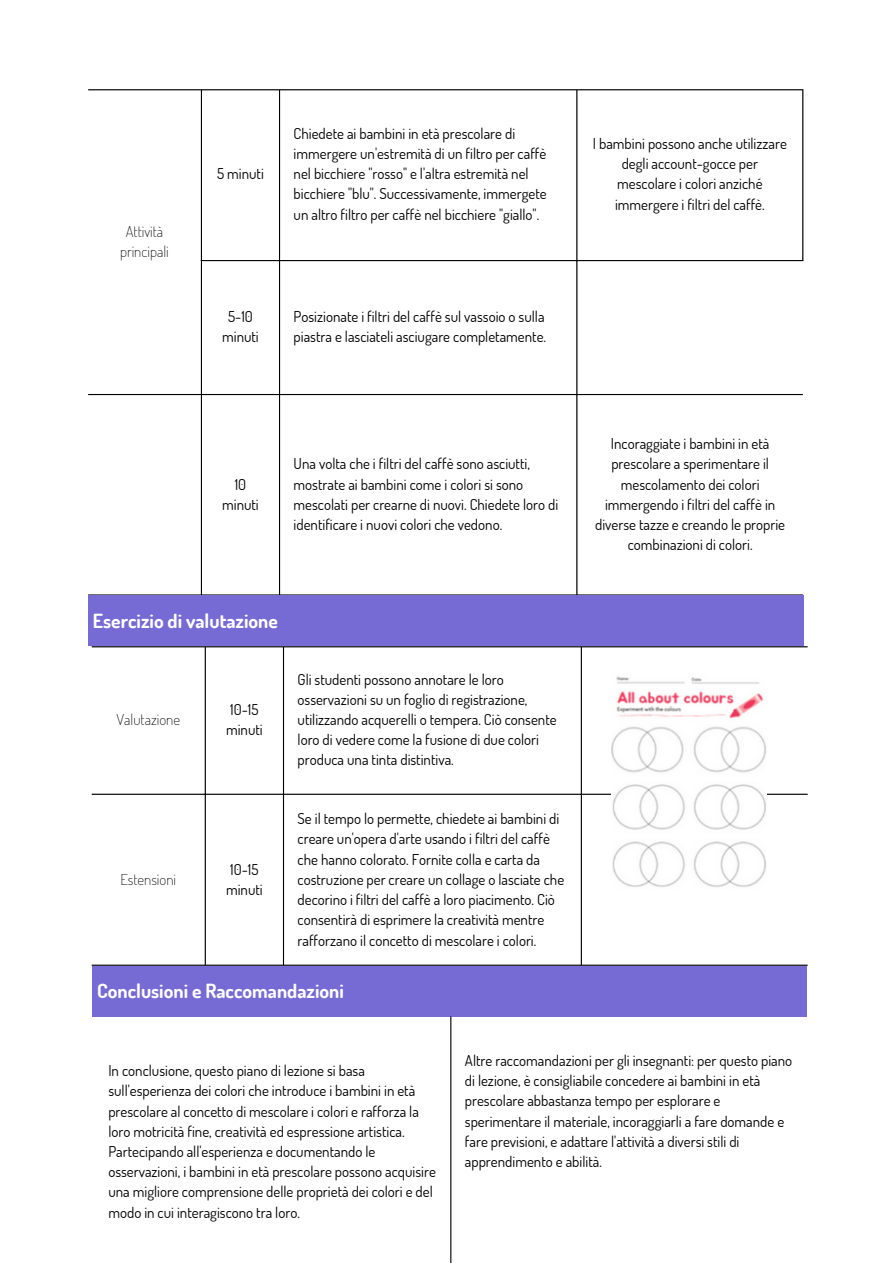
<style>
.page{position:relative;width:893px;height:1264px;background:#fff}
.page>*{position:absolute;margin:0;border:0;box-sizing:border-box;transform-origin:0 0}
.t1{font:700 19.5px "Dosis";color:#fff}
.t2{font:15px/20.2px "Dosis";color:#000}
.t3{font:200 15px/20.2px "Dosis";color:#000;text-align:center}
</style>
<div class="page">
<hr style="left:201px;top:90px;width:1px;height:504px;background:#000">
<hr style="left:279px;top:90px;width:1px;height:504px;background:#000">
<hr style="left:576px;top:90px;width:1px;height:504px;background:#000">
<hr style="left:802px;top:90px;width:1px;height:170px;background:#000">
<hr style="left:88px;top:89px;width:715px;height:1px;background:#000">
<hr style="left:201px;top:260px;width:602px;height:1px;background:#000">
<hr style="left:88px;top:394px;width:714px;height:1px;background:#000">
<hr style="left:88px;top:594px;width:714px;height:1px;background:#000">
<div style="left:88px;top:595px;width:716px;height:51px;background:#766ad4"></div>
<hr style="left:205px;top:647px;width:1px;height:317px;background:#000">
<hr style="left:283px;top:647px;width:1px;height:317px;background:#000">
<hr style="left:580px;top:647px;width:2px;height:317px;background:#000">
<hr style="left:92px;top:646px;width:715px;height:1px;background:#000">
<hr style="left:92px;top:793px;width:715px;height:1px;background:#000">
<hr style="left:92px;top:964px;width:715px;height:1px;background:#000">
<div style="left:93px;top:965px;width:713px;height:51px;background:#766ad4"></div>
<hr style="left:450px;top:1016px;width:1px;height:246px;background:#000">
<img style="left:612px;top:676px;width:154px;height:211px">
<p class="t3" style="left:120px;top:220px;width:50px">Attività principali</p>
<p class="t2" style="left:217px;top:163px;width:48px">5 minuti</p>
<p class="t2" style="left:293px;top:123px;width:254px">Chiedete ai bambini in età prescolare di immergere un'estremità di un filtro per caffè nel bicchiere "rosso" e l'altra estremità nel bicchiere "blu". Successivamente, immergete un altro filtro per caffè nel bicchiere "giallo".</p>
<p class="t2" style="left:592px;top:133px;width:195px;text-align:center">I bambini possono anche utilizzare degli account-gocce per mescolare i colori anziché immergere i filtri del caffè.</p>
<p class="t2" style="left:222px;top:306px;width:38px;text-align:center">5-10 minuti</p>
<p class="t2" style="left:293px;top:306px;width:254px">Posizionate i filtri del caffè sul vassoio o sulla piastra e lasciateli asciugare completamente.</p>
<p class="t2" style="left:222px;top:473px;width:38px;text-align:center">10 minuti</p>
<p class="t2" style="left:293px;top:453px;width:266px">Una volta che i filtri del caffè sono asciutti, mostrate ai bambini come i colori si sono mescolati per crearne di nuovi. Chiedete loro di identificare i nuovi colori che vedono.</p>
<p class="t2" style="left:595px;top:433px;width:191px;text-align:center">Incoraggiate i bambini in età prescolare a sperimentare il mescolamento dei colori immergendo i filtri del caffè in diverse tazze e creando le proprie combinazioni di colori.</p>
<p class="t1" style="left:93px;top:608px;width:186px">Esercizio di valutazione</p>
<p class="t3" style="left:116px;top:709px;width:65px">Valutazione</p>
<p class="t2" style="left:226px;top:698px;width:38px">10-15 minuti</p>
<p class="t2" style="left:297px;top:668px;width:260px">Gli studenti possono annotare le loro osservazioni su un foglio di registrazione, utilizzando acquerelli o tempera. Ciò consente loro di vedere come la fusione di due colori produca una tinta distintiva.</p>
<p class="t2" style="left:297px;top:808px;width:268px">Se il tempo lo permette, chiedete ai bambini di creare un'opera d'arte usando i filtri del caffè che hanno colorato. Fornite colla e carta da costruzione per creare un collage o lasciate che decorino i filtri del caffè a loro piacimento. Ciò consentirà di esprimere la creatività mentre rafforzano il concetto di mescolare i colori.</p>
<p class="t1" style="left:97px;top:978px;width:248px">Conclusioni e Raccomandazioni</p>
<p class="t3" style="left:120px;top:868px;width:57px">Estensioni</p>
<p class="t2" style="left:226px;top:858px;width:38px">10-15 minuti</p>
<p class="t2" style="left:108px;top:1059px;width:329px">In conclusione, questo piano di lezione si basa sull'esperienza dei colori che introduce i bambini in età prescolare al concetto di mescolare i colori e rafforza la loro motricità fine, creatività ed espressione artistica.<br>Partecipando all'esperienza e documentando le osservazioni, i bambini in età prescolare possono acquisire una migliore comprensione delle proprietà dei colori e del modo in cui interagiscono tra loro.</p>
<p class="t2" style="left:465px;top:1049px;width:329px">Altre raccomandazioni per gli insegnanti: per questo piano di lezione, è consigliabile concedere ai bambini in età prescolare abbastanza tempo per esplorare e sperimentare il materiale, incoraggiarli a fare domande e fare previsioni, e adattare l'attività a diversi stili di apprendimento e abilità.</p>
</div>
